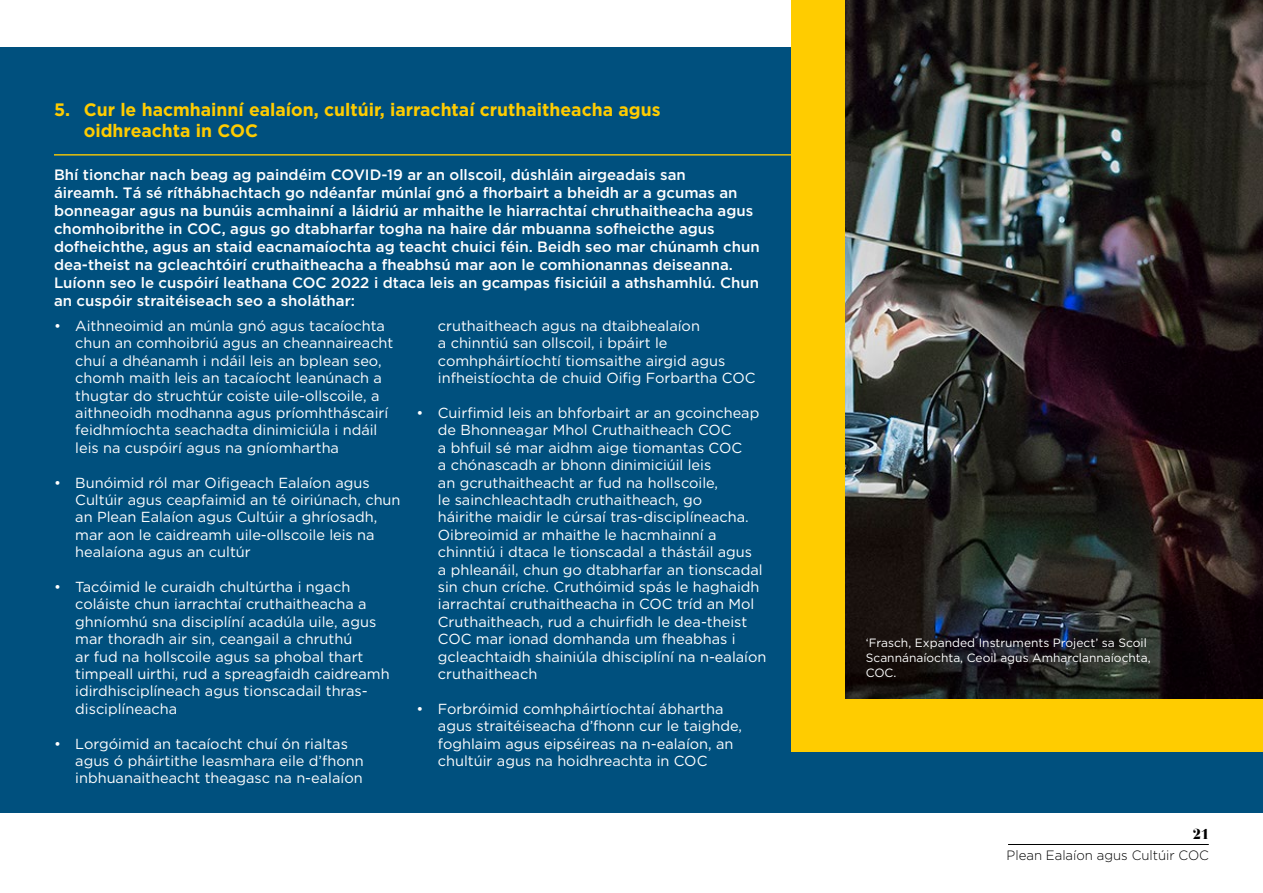
<style>
.page{position:relative;width:1263px;height:893px;background:#fff}
.page>*{position:absolute;margin:0;border:0;box-sizing:border-box;transform-origin:0 0}
.t1{font:700 18px/21.6px "Gotham HTF";color:#fc0}
.t2{font:500 15px/18px "Gotham HTF";color:#fff}
.t3{font:700 15px "Bauer Bod DEE";color:#000}
.t4{font:14.55px/17.4px "Gotham HTF";color:#fff}
.t5{font:300 13.5px "Gotham HTF";color:#000}
.t6{font:12px/15px "Gotham HTF";color:#fff}
</style>
<div class="page">
<div style="left:0;top:47px;width:1263px;height:766px;background:#00507e"></div>
<div style="left:792px;top:0;width:471px;height:751px;background:#fc0"></div>
<hr style="left:54px;top:154px;width:741px;height:2px;background:#fc0">
<img style="left:845px;top:0;width:418px;height:699px">
<hr style="left:1008px;top:844px;width:201px;height:1px;background:#000">
<p class="t1" style="left:84px;top:98px;width:578px;text-indent:-30px">5. Cur le hacmhainní ealaíon, cultúir, iarrachtaí cruthaitheacha agus oidhreachta in COC</p>
<p class="t2" style="left:54px;top:165px;width:707px">Bhí tionchar nach beag ag paindéim COVID-19 ar an ollscoil, dúshláin airgeadais san<br>áireamh. Tá sé ríthábhachtach go ndéanfar múnlaí gnó a fhorbairt a bheidh ar a gcumas an bonneagar agus na bunúis acmhainní a láidriú ar mhaithe le hiarrachtaí chruthaitheacha agus chomhoibrithe in COC, agus go dtabharfar togha na haire dár mbuanna sofheicthe agus dofheichthe, agus an staid eacnamaíochta ag teacht chuici féin. Beidh seo mar chúnamh chun dea-theist na gcleachtóirí cruthaitheacha a fheabhsú mar aon le comhionannas deiseanna.<br>Luíonn seo le cuspóirí leathana COC 2022 i dtaca leis an gcampas fisiciúil a athshamhlú. Chun an cuspóir straitéiseach seo a sholáthar:</p>
<p class="t4" style="left:75px;top:317px;width:320px;text-indent:-21px">• Aithneoimid an múnla gnó agus tacaíochta chun an comhoibriú agus an cheannaireacht chuí a dhéanamh i ndáil leis an bplean seo, chomh maith leis an tacaíocht leanúnach a thugtar do struchtúr coiste uile-ollscoile, a aithneoidh modhanna agus príomhtháscairí feidhmíochta seachadta dinimiciúla i ndáil leis na cuspóirí agus na gníomhartha</p>
<p class="t4" style="left:75px;top:474px;width:327px;text-indent:-21px">• Bunóimid ról mar Oifigeach Ealaíon agus Cultúir agus ceapfaimid an té oiriúnach, chun an Plean Ealaíon agus Cultúir a ghríosadh, mar aon le caidreamh uile-ollscoile leis na healaíona agus an cultúr</p>
<p class="t4" style="left:75px;top:578px;width:316px;text-indent:-21px">• Tacóimid le curaidh chultúrtha i ngach coláiste chun iarrachtaí cruthaitheacha a ghníomhú sna disciplíní acadúla uile, agus mar thoradh air sin, ceangail a chruthú<br>ar fud na hollscoile agus sa phobal thart timpeall uirthi, rud a spreagfaidh caidreamh idirdhisciplíneach agus tionscadail thras&shy;disciplíneacha</p>
<p class="t4" style="left:75px;top:735px;width:290px;text-indent:-21px">• Lorgóimid an tacaíocht chuí ón rialtas agus ó pháirtithe leasmhara eile d’fhonn inbhuanaitheacht theagasc na n-ealaíon</p>
<p class="t4" style="left:438px;top:317px;width:319px">cruthaitheach agus na dtaibhealaíon<br>a chinntiú san ollscoil, i bpáirt le comhpháirtíochtí tiomsaithe airgid agus infheistíochta de chuid Oifig Forbartha COC</p>
<p class="t4" style="left:438px;top:404px;width:330px;text-indent:-21px">• Cuirfimid leis an bhforbairt ar an gcoincheap de Bhonneagar Mhol Cruthaitheach COC<br>a bhfuil sé mar aidhm aige tiomantas COC<br>a chónascadh ar bhonn dinimiciúil leis<br>an gcruthaitheacht ar fud na hollscoile,<br>le sainchleachtadh cruthaitheach, go<br>háirithe maidir le cúrsaí tras-disciplíneacha.<br>Oibreoimid ar mhaithe le hacmhainní a chinntiú i dtaca le tionscadal a thástáil agus<br>a phleanáil, chun go dtabharfar an tionscadal sin chun críche. Cruthóimid spás le haghaidh iarrachtaí cruthaitheacha in COC tríd an Mol Cruthaitheach, rud a chuirfidh le dea-theist COC mar ionad domhanda um fheabhas i gcleachtaidh shainiúla dhisciplíní na n-ealaíon cruthaitheach</p>
<p class="t4" style="left:438px;top:700px;width:306px;text-indent:-21px">• Forbróimid comhpháirtíochtaí ábhartha agus straitéiseacha d’fhonn cur le taighde, foghlaim agus eipséireas na n-ealaíon, an chultúir agus na hoidhreachta in COC</p>
<p class="t6" style="left:866px;top:635px;width:286px">‘Frasch, Expanded Instruments Project’ sa Scoil<br>Scannánaíochta, Ceoil agus Amharclannaíochta,<br>COC.</p>
<p class="t3" style="left:1193px;top:825px;width:18px">21</p>
<p class="t5" style="left:1007px;top:848px;width:204px">Plean Ealaíon agus Cultúir COC</p>
</div>
